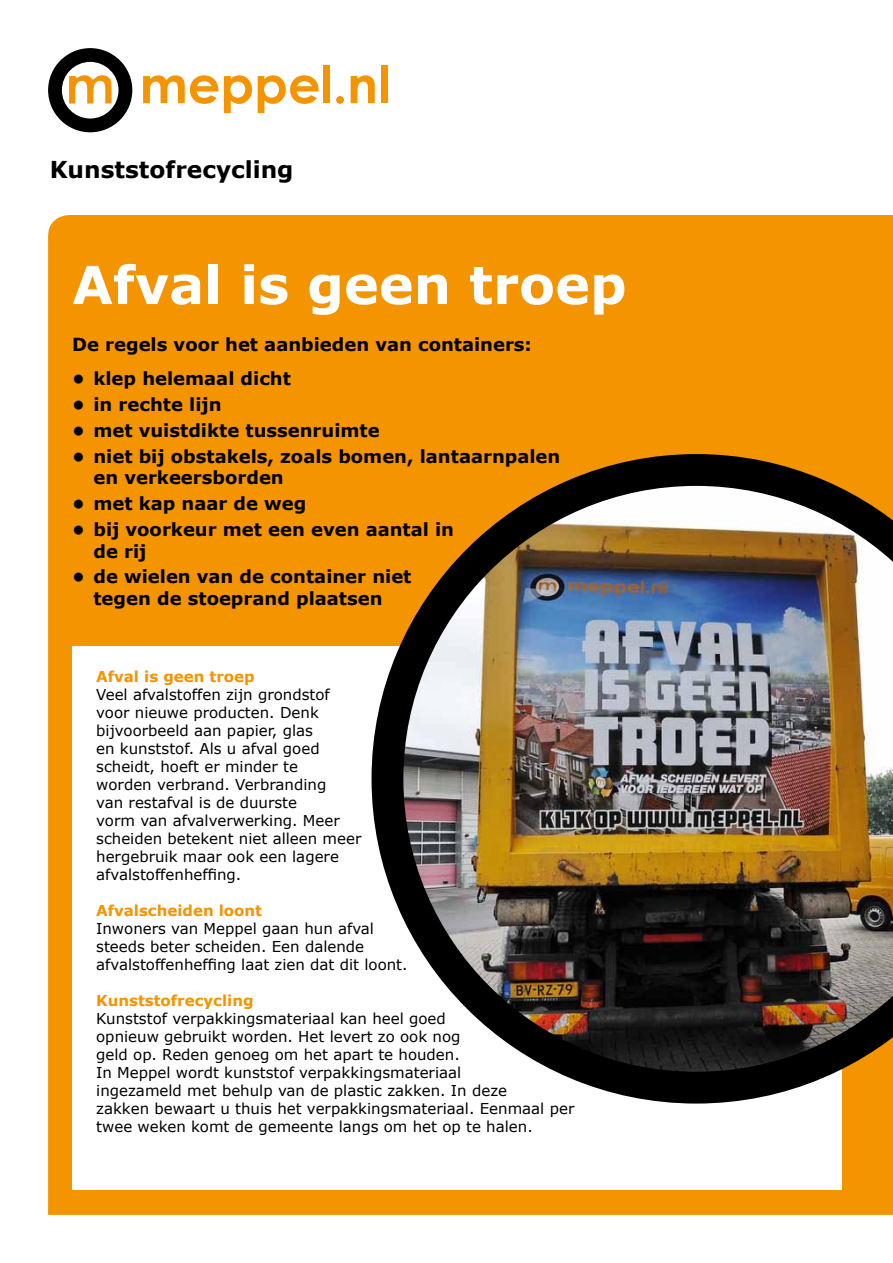
<style>
.page{position:relative;width:893px;height:1263px;background:#fff}
.page>*{position:absolute;margin:0;border:0;box-sizing:border-box;transform-origin:0 0}
.t1{font:700 52.5px "Verdana";color:#fff}
.t2{font:700 23.25px "Verdana";color:#000}
.t3{font:700 18px/21.6px "Verdana";color:#000}
.t4{font:15px/18px "Verdana";color:#000}
.t5{font:700 15px "Verdana";color:#f39400}
</style>
<div class="page">
<div style="left:48px;top:215px;width:845px;height:1000px;background:#f39400"></div>
<svg style="left:48px;top:48px;width:84px;height:84px"></svg>
<svg style="left:143px;top:75px;width:75px;height:29px"></svg>
<svg style="left:224px;top:75px;width:28px;height:38px"></svg>
<svg style="left:258px;top:75px;width:61px;height:38px"></svg>
<div style="left:323px;top:66px;width:7px;height:37px;background:#f39400"></div>
<svg style="left:336px;top:96px;width:8px;height:8px"></svg>
<svg style="left:351px;top:75px;width:24px;height:28px"></svg>
<div style="left:381px;top:66px;width:6px;height:37px;background:#f39400"></div>
<div style="left:72px;top:646px;width:770px;height:543px;background:#fff"></div>
<img style="left:372px;top:454px;width:521px;height:649px">
<h2 class="t2" style="left:50px;top:155px;width:245px">Kunststofrecycling</h2>
<h1 class="t1" style="left:72px;top:252px;width:556px">Afval is geen troep</h1>
<p class="t3" style="left:72px;top:333px;width:461px">De regels voor het aanbieden van containers:</p>
<p class="t3" style="left:72px;top:367px;width:220px">• klep helemaal dicht</p>
<p class="t3" style="left:72px;top:393px;width:151px">• in rechte lijn</p>
<p class="t3" style="left:72px;top:419px;width:309px">• met vuistdikte tussenruimte</p>
<p class="t3" style="left:93px;top:445px;width:468px;text-indent:-21px">• niet bij obstakels, zoals bomen, lantaarnpalen en verkeersborden</p>
<p class="t3" style="left:72px;top:492px;width:236px">• met kap naar de weg</p>
<p class="t3" style="left:93px;top:518px;width:362px;text-indent:-21px">• bij voorkeur met een even aantal in de rij</p>
<p class="t3" style="left:72px;top:565px;width:341px;text-align:center">• de wielen van de container niet tegen de stoeprand plaatsen</p>
<p class="t5" style="left:96px;top:667px;width:160px">Afval is geen troep</p>
<p class="t4" style="left:96px;top:685px;width:267px">Veel afvalstoffen zijn grondstof voor nieuwe producten. Denk bijvoorbeeld aan papier, glas<br>en kunststof. Als u afval goed scheidt, hoeft er minder te<br>worden verbrand. Verbranding<br>van restafval is de duurste<br>vorm van afvalverwerking. Meer scheiden betekent niet alleen meer hergebruik maar ook een lagere afvalstoffenheffing.</p>
<p class="t5" style="left:96px;top:901px;width:167px">Afvalscheiden loont</p>
<p class="t4" style="left:96px;top:919px;width:313px">Inwoners van Meppel gaan hun afval steeds beter scheiden. Een dalende afvalstoffenheffing laat zien dat dit loont.</p>
<p class="t5" style="left:96px;top:991px;width:159px">Kunststofrecycling</p>
<p class="t4" style="left:96px;top:1009px;width:480px">Kunststof verpakkingsmateriaal kan heel goed<br>opnieuw gebruikt worden. Het levert zo ook nog<br>geld op. Reden genoeg om het apart te houden.<br>In Meppel wordt kunststof verpakkingsmateriaal<br>ingezameld met behulp van de plastic zakken. In deze<br>zakken bewaart u thuis het verpakkingsmateriaal. Eenmaal per twee weken komt de gemeente langs om het op te halen.</p>
</div>
